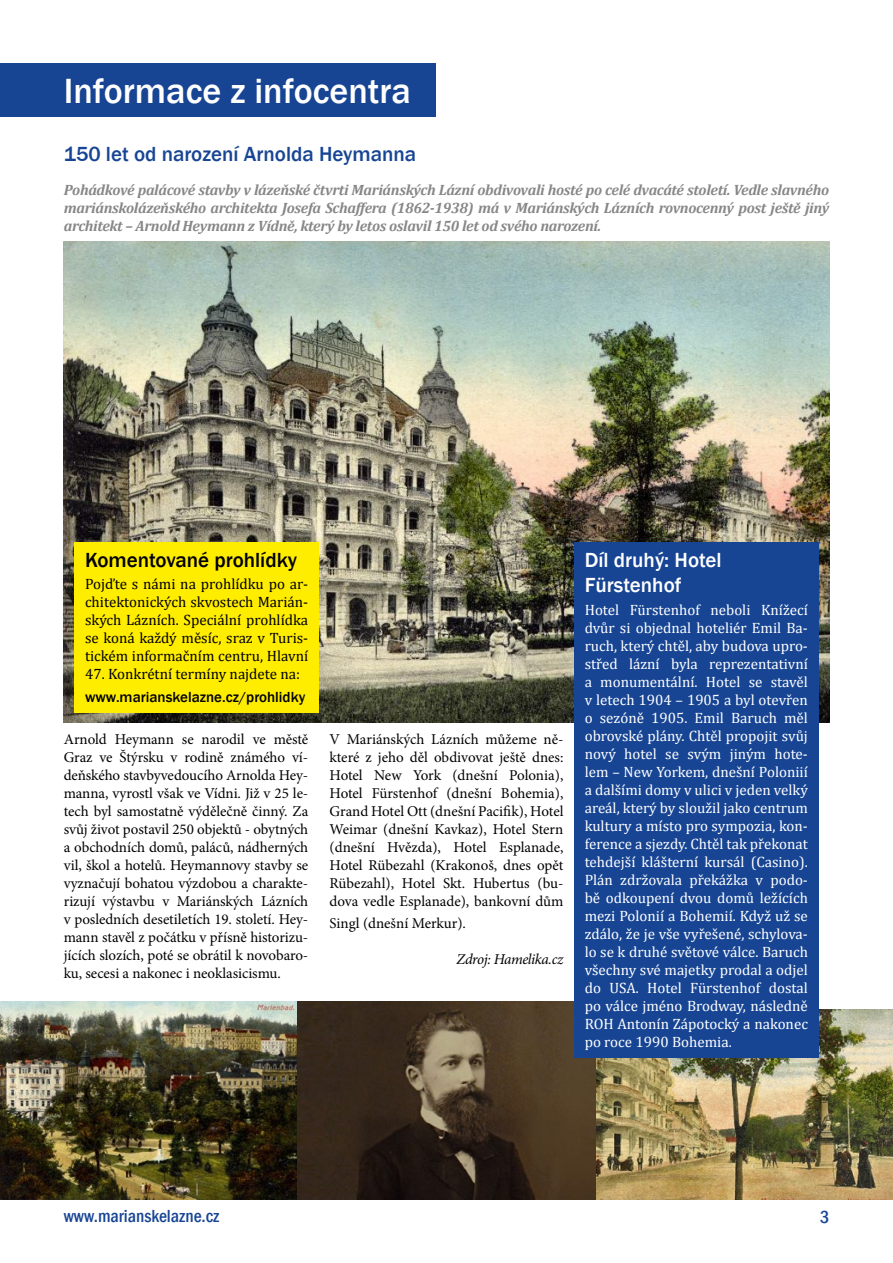
<style>
.page{position:relative;width:893px;height:1263px;background:#fff}
.page>*{position:absolute;margin:0;border:0;box-sizing:border-box;transform-origin:0 0}
.t1{font:500 36px "Franklin Gothic";color:#fff}
.t2{font:500 21px "Franklin Gothic";color:#174594}
.t3{font:500 21px/25.2px "Franklin Gothic";color:#fff}
.t4{font:500 21px "Franklin Gothic";color:#000}
.t5{font:500 condensed 18px "Franklin Gothic";color:#174594}
.t6{font:15px/18px "Minion Pro";letter-spacing:-.005em;color:#000;text-align:justify}
.t7{font:15px/18px "Cambria";color:#fff;text-align:justify}
.t8{font:italic 700 15px/18px "Cambria";letter-spacing:-.02em;color:#878787;text-align:justify}
.t9{font:15px/18px "Cambria";color:#000;text-align:justify}
.t10{font:500 15px "Franklin Gothic";color:#000}
.t11{font:italic 15px "Minion Pro";letter-spacing:-.03em;color:#000}
</style>
<div class="page">
<div style="left:0;top:64px;width:436px;height:53px;background:#174594"></div>
<img style="left:64px;top:241px;width:765px;height:482px">
<img style="left:595px;top:1009px;width:298px;height:190px">
<img style="left:0;top:1001px;width:595px;height:198px">
<div style="left:574px;top:542px;width:245px;height:515px;background:#174594"></div>
<div style="left:74px;top:542px;width:245px;height:170px;background:#ffed00"></div>
<h1 class="t1" style="left:64px;top:69px;width:349px">Informace z infocentra</h1>
<h2 class="t2" style="left:64px;top:141px;width:354px">150 let od narození Arnolda Heymanna</h2>
<p class="t8" style="left:64px;top:180px;width:767px">Pohádkové palácové stavby v lázeňské čtvrti Mariánských Lázní obdivovali hosté po celé dvacáté století. Vedle slavného mariánskolázeňského architekta Josefa Schaffera (1862-1938) má v Mariánských Lázních rovnocenný post ještě jiný architekt – Arnold Heymann z Vídně, který by letos oslavil 150 let od svého narození.</p>
<h2 class="t4" style="left:85px;top:547px;width:214px">Komentované prohlídky</h2>
<p class="t9" style="left:85px;top:575px;width:225px">Pojďte s námi na prohlídku po ar&shy;chitektonických skvostech Marián&shy;ských Lázních. Speciální prohlídka se koná každý měsíc, sraz v Turis&shy;tickém informačním centru, Hlavní</p>
<p class="t9" style="left:85px;top:665px;width:217px">47. Konkrétní termíny najdete na:</p>
<p class="t10" style="left:85px;top:687px;width:222px">www.marianskelazne.cz/prohlidky</p>
<p class="t6" style="left:64px;top:731px;width:246px">Arnold Heymann se narodil ve městě Graz ve Štýrsku v rodině známého ví&shy;deňského stavbyvedoucího Arnolda Hey&shy;manna, vyrostl však ve Vídni. Již v 25 le&shy;tech byl samostatně výdělečně činný. Za svůj život postavil 250 objektů - obytných a obchodních domů, paláců, nádherných vil, škol a hotelů. Heymannovy stavby se vyznačují bohatou výzdobou a charakte&shy;rizují výstavbu v Mariánských Lázních v posledních desetiletích 19. století. Hey&shy;mann stavěl z počátku v přísně historizu&shy;jících slozích, poté se obrátil k novobaro&shy;ku, secesi a nakonec i neoklasicismu.</p>
<p class="t6" style="left:330px;top:731px;width:235px">V Mariánských Lázních můžeme ně&shy;které z jeho děl obdivovat ještě dnes:<br>Hotel New York (dnešní Polonia), Hotel Fürstenhof (dnešní Bohemia), Grand Hotel Ott (dnešní Pacifik), Hotel Weimar (dnešní Kavkaz), Hotel Stern (dnešní Hvězda), Hotel Esplanade, Hotel Rübezahl (Krakonoš, dnes opět Rübezahl), Hotel Skt. Hubertus (bu&shy;dova vedle Esplanade), bankovní dům</p>
<p class="t6" style="left:330px;top:914px;width:138px">Singl (dnešní Merkur).</p>
<p class="t11" style="left:457px;top:949px;width:108px">Zdroj: Hamelika.cz</p>
<h2 class="t3" style="left:585px;top:548px;width:138px">Díl druhý: Hotel<br>Fürstenhof</h2>
<p class="t7" style="left:585px;top:600px;width:225px">Hotel Fürstenhof neboli Knížecí dvůr si objednal hoteliér Emil Ba&shy;ruch, který chtěl, aby budova upro&shy;střed lázní byla reprezentativní a monumentální. Hotel se stavěl v letech 1904 – 1905 a byl otevřen o sezóně 1905. Emil Baruch měl obrovské plány. Chtěl propojit svůj nový hotel se svým jiným hote&shy;lem – New Yorkem, dnešní Poloniií a dalšími domy v ulici v jeden velký areál, který by sloužil jako centrum kultury a místo pro sympozia, kon&shy;ference a sjezdy. Chtěl tak překonat tehdejší klášterní kursál (Casino).<br>Plán zdržovala překážka v podo&shy;bě odkoupení dvou domů ležících mezi Polonií a Bohemií. Když už se zdálo, že je vše vyřešené, schylova&shy;lo se k druhé světové válce. Baruch všechny své majetky prodal a odjel do USA. Hotel Fürstenhof dostal po válce jméno Brodway, následně ROH Antonín Zápotocký a nakonec po roce 1990 Bohemia.</p>
<p class="t5" style="left:64px;top:1204px;width:157px">www.marianskelazne.cz</p>
<p class="t5" style="left:820px;top:1205px;width:11px">3</p>
</div>
